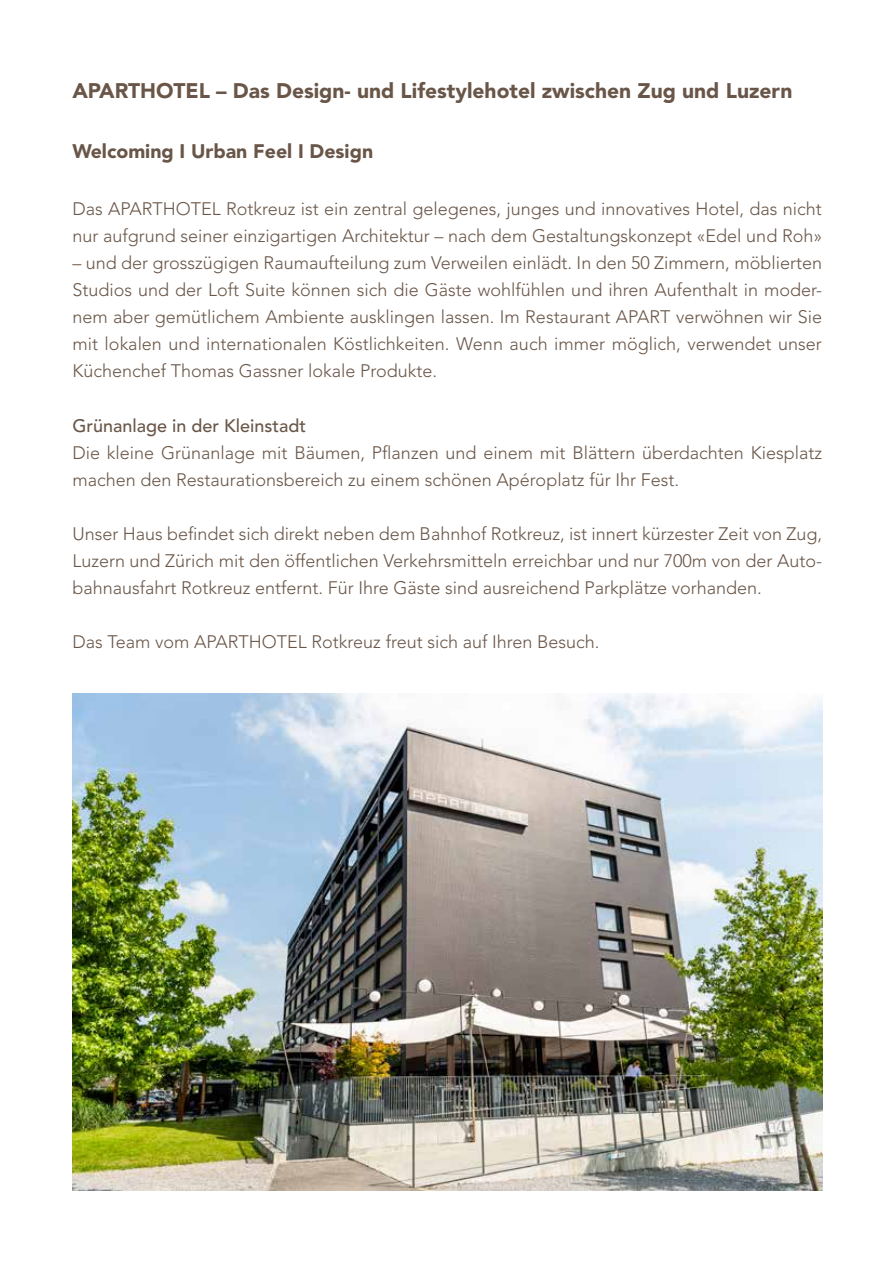
<style>
.page{position:relative;width:893px;height:1263px;background:#fff}
.page>*{position:absolute;margin:0;border:0;box-sizing:border-box;transform-origin:0 0}
.t1{font:900 21px "Avenir";color:#695648}
.t2{font:900 19.5px "Avenir";color:#695648}
.t3{font:300 18px/27px "Avenir";color:#695648}
.t4{font:500 18px "Avenir";color:#695648}
</style>
<div class="page">
<img style="left:72px;top:693px;width:750px;height:497px">
<p class="t1" style="left:72px;top:78px;width:722px">APARTHOTEL – Das Design- und Lifestylehotel zwischen Zug und Luzern</p>
<p class="t2" style="left:72px;top:140px;width:302px">Welcoming I Urban Feel I Design</p>
<p class="t3" style="left:72px;top:196px;width:751px">Das APARTHOTEL Rotkreuz ist ein zentral gelegenes, junges und innovatives Hotel, das nicht nur aufgrund seiner einzigartigen Architektur – nach dem Gestaltungskonzept «Edel und Roh»</p>
<p class="t3" style="left:72px;top:250px;width:751px;text-align:justify">– und der grosszügigen Raumaufteilung zum Verweilen einlädt. In den 50 Zimmern, möblierten Studios und der Loft Suite können sich die Gäste wohlfühlen und ihren Aufenthalt in moder&shy;nem aber gemütlichem Ambiente ausklingen lassen. Im Restaurant APART verwöhnen wir Sie mit lokalen und internationalen Köstlichkeiten. Wenn auch immer möglich, verwendet unser Küchenchef Thomas Gassner lokale Produkte.</p>
<p class="t4" style="left:72px;top:415px;width:235px">Grünanlage in der Kleinstadt</p>
<p class="t3" style="left:72px;top:439px;width:751px">Die kleine Grünanlage mit Bäumen, Pflanzen und einem mit Blättern überdachten Kiesplatz machen den Restaurationsbereich zu einem schönen Apéroplatz für Ihr Fest.</p>
<p class="t3" style="left:72px;top:520px;width:751px;text-align:justify">Unser Haus befindet sich direkt neben dem Bahnhof Rotkreuz, ist innert kürzester Zeit von Zug, Luzern und Zürich mit den öffentlichen Verkehrsmitteln erreichbar und nur 700m von der Auto&shy;bahnausfahrt Rotkreuz entfernt. Für Ihre Gäste sind ausreichend Parkplätze vorhanden.</p>
<p class="t3" style="left:72px;top:628px;width:529px">Das Team vom APARTHOTEL Rotkreuz freut sich auf Ihren Besuch.</p>
</div>
